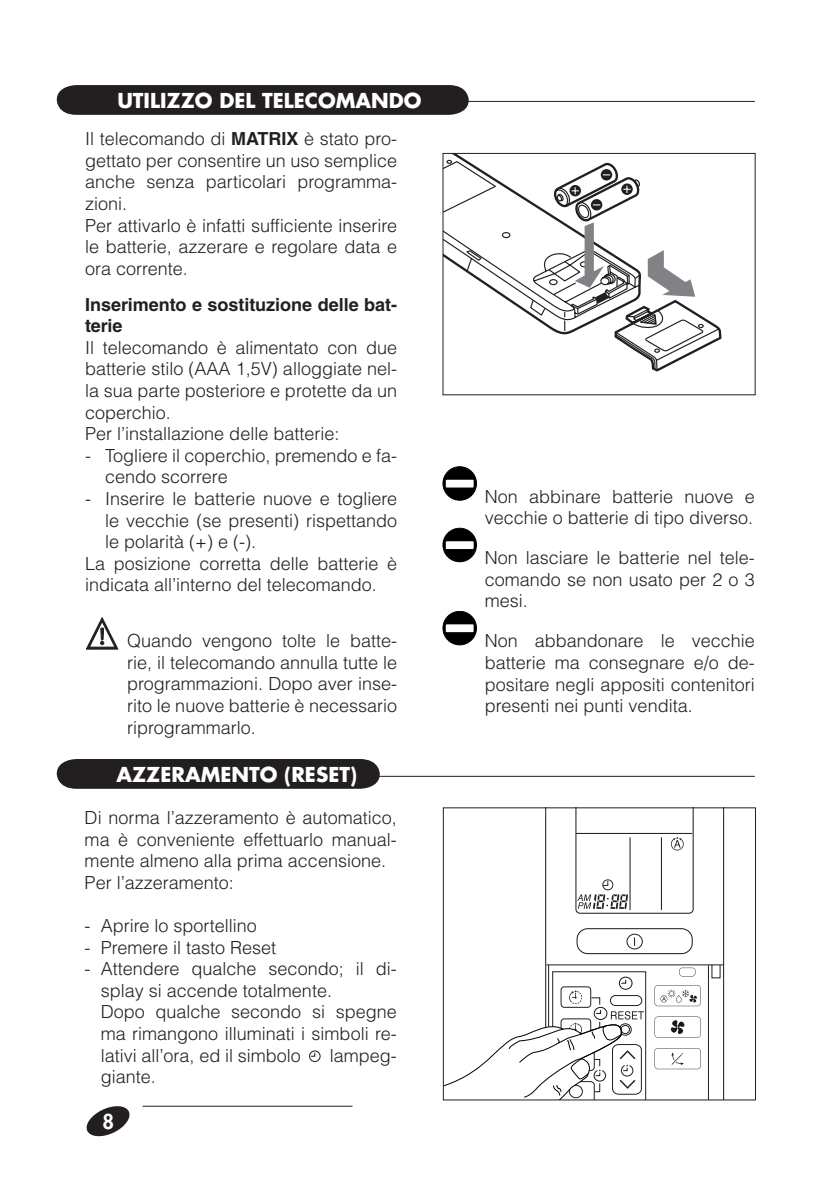
<style>
.page{position:relative;width:840px;height:1191px;background:#fff}
.page>*{position:absolute;margin:0;border:0;box-sizing:border-box;transform-origin:0 0}
.t1{font:700 20px "Futura Std";color:#fff}
.t2{font:800 20px "Futura Std";color:#fff}
.t3{font:300 18px/21.6px "Helvetica LT Std";color:#231f20}
.t4{font:700 18px/21.6px "Helvetica LT Std";color:#231f20}
.s1{font-weight:700}
</style>
<div class="page">
<svg style="left:86px;top:1106px;width:44px;height:31px"></svg>
<svg style="left:86px;top:617px;width:33px;height:32px"></svg>
<svg style="left:444px;top:155px;width:277px;height:216px"></svg>
<div style="left:442px;top:467px;width:34px;height:33px;background:#000;border-radius:50%"></div>
<div style="left:442px;top:466px;width:34px;height:34px;border:1px solid #000;border-radius:50%"></div>
<div style="left:445px;top:480px;width:28px;height:7px;background:#fff"></div>
<div style="left:442px;top:528px;width:34px;height:34px;background:#000;border-radius:50%"></div>
<div style="left:442px;top:528px;width:34px;height:34px;border:1px solid #000;border-radius:50%"></div>
<div style="left:445px;top:541px;width:28px;height:8px;background:#fff"></div>
<div style="left:442px;top:611px;width:34px;height:34px;background:#000;border-radius:50%"></div>
<div style="left:442px;top:611px;width:34px;height:34px;border:1px solid #000;border-radius:50%"></div>
<div style="left:445px;top:624px;width:28px;height:8px;background:#fff"></div>
<hr style="left:370px;top:776px;width:384px;height:1px;background:#231f20">
<div style="left:57px;top:759px;width:322px;height:30px;background:#231f20"></div>
<svg style="left:445px;top:809px;width:278px;height:289px"></svg>
<svg style="left:309px;top:1050px;width:11px;height:12px"></svg>
<svg style="left:57px;top:85px;width:411px;height:30px;background:#282425"></svg>
<hr style="left:442px;top:101px;width:312px;height:1px;background:#231f20">
<hr style="left:142px;top:1105px;width:210px;height:1px;background:#231f20">
<p class="t1" style="left:117px;top:87px;width:305px">UTILIZZO DEL TELECOMANDO</p>
<p class="t3" style="left:85px;top:128px;width:313px">Il telecomando di <span class="s1">MATRIX</span> è stato pro&shy;gettato per consentire un uso semplice anche senza particolari programma&shy;zioni.<br>Per attivarlo è infatti sufficiente inserire le batterie, azzerare e regolare data e ora corrente.</p>
<p class="t4" style="left:85px;top:293px;width:313px">Inserimento e sostituzione delle bat&shy;terie</p>
<p class="t3" style="left:85px;top:336px;width:313px">Il telecomando è alimentato con due batterie stilo (AAA 1,5V) alloggiate nel&shy;la sua parte posteriore e protette da un coperchio.<br>Per l’installazione delle batterie:</p>
<p class="t3" style="left:105px;top:444px;width:293px;text-indent:-20px">- Togliere il coperchio, premendo e fa&shy;cendo scorrere</p>
<p class="t3" style="left:85px;top:487px;width:313px">- Inserire le batterie nuove e togliere</p>
<p class="t3" style="left:105px;top:509px;width:293px">le vecchie (se presenti) rispettando</p>
<p class="t3" style="left:105px;top:531px;width:152px">le polarità (+) e (-).</p>
<p class="t3" style="left:85px;top:552px;width:313px">La posizione corretta delle batterie è</p>
<p class="t3" style="left:85px;top:574px;width:293px">indicata all’interno del telecomando.</p>
<p class="t3" style="left:127px;top:630px;width:271px;text-align:justify">Quando vengono tolte le batte&shy;rie, il telecomando annulla tutte le programmazioni. Dopo aver inse&shy;rito le nuove batterie è necessario riprogrammarlo.</p>
<p class="t1" style="left:116px;top:760px;width:242px">AZZERAMENTO (RESET)</p>
<p class="t3" style="left:85px;top:806px;width:313px">Di norma l’azzeramento è automatico, ma è conveniente effettuarlo manual&shy;mente almeno alla prima accensione.<br>Per l’azzeramento:</p>
<p class="t3" style="left:85px;top:914px;width:174px">- Aprire lo sportellino</p>
<p class="t3" style="left:85px;top:936px;width:193px">- Premere il tasto Reset</p>
<p class="t3" style="left:101px;top:957px;width:297px;text-indent:-16px">- Attendere qualche secondo; il di&shy;splay si accende totalmente.<br>Dopo qualche secondo si spegne ma rimangono illuminati i simboli re&shy;lativi all’ora, ed il simbolo</p>
<p class="t3" style="left:329px;top:1044px;width:68px">lampeg-</p>
<p class="t3" style="left:101px;top:1065px;width:57px">giante.</p>
<p class="t2" style="left:102px;top:1108px;width:13px">8</p>
<p class="t3" style="left:484px;top:485px;width:271px">Non abbinare batterie nuove e vecchie o batterie di tipo diverso.</p>
<p class="t3" style="left:484px;top:547px;width:271px;text-align:justify">Non lasciare le batterie nel tele&shy;comando se non usato per 2 o 3 mesi.</p>
<p class="t3" style="left:484px;top:630px;width:271px;text-align:justify">Non abbandonare le vecchie batterie ma consegnare e/o de&shy;positare negli appositi contenitori presenti nei punti vendita.</p>
</div>
